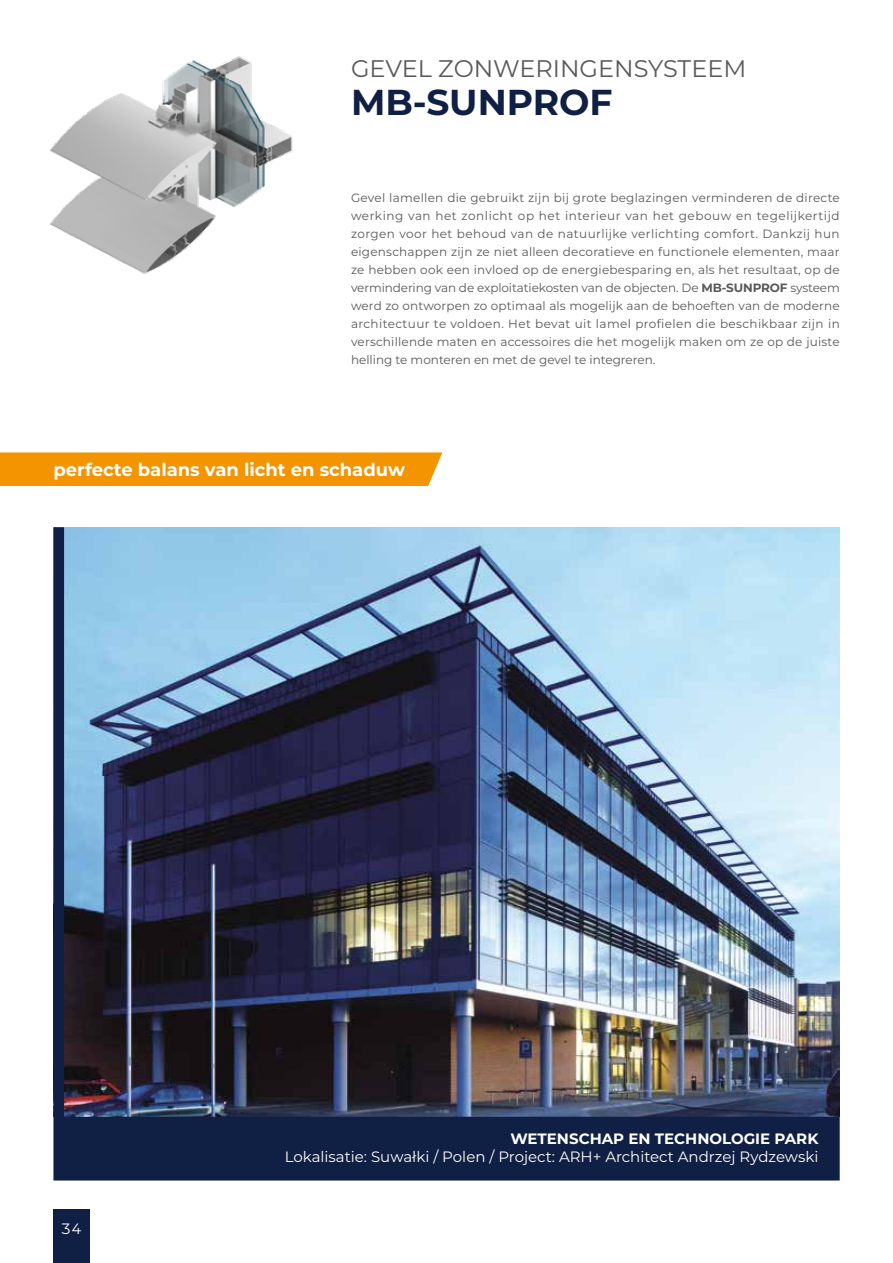
<style>
.page{position:relative;width:893px;height:1263px;background:#fff}
.page>*{position:absolute;margin:0;border:0;box-sizing:border-box;transform-origin:0 0}
.t1{font:700 36px "Montserrat Alu";color:#101f44}
.t2{font:24px "Montserrat Alu";color:#58585a}
.t3{font:700 18px "Montserrat Alu";color:#fff}
.t4{font:15px "Montserrat Alu";color:#fff}
.t5{font:700 15px "Montserrat Alu";color:#fff}
.t6{font:12px/18px "Montserrat Alu";color:#58585a;text-align:justify}
.s1{font-weight:700}
</style>
<div class="page">
<div style="left:53px;top:1209px;width:37px;height:54px;background:#101f44"></div>
<div style="left:0;top:452px;width:442px;height:34px;background:#f39400"></div>
<img style="left:50px;top:56px;width:243px;height:218px">
<img style="left:53px;top:527px;width:787px;height:653px">
<h2 class="t2" style="left:351px;top:52px;width:397px">GEVEL ZONWERINGENSYSTEEM</h2>
<h1 class="t1" style="left:351px;top:76px;width:263px">MB-SUNPROF</h1>
<p class="t6" style="left:351px;top:189px;width:490px">Gevel lamellen die gebruikt zijn bij grote beglazingen verminderen de directe werking van het zonlicht op het interieur van het gebouw en tegelijkertijd zorgen voor het behoud van de natuurlijke verlichting comfort. Dankzij hun eigenschappen zijn ze niet alleen decoratieve en functionele elementen, maar ze hebben ook een invloed op de energiebesparing en, als het resultaat, op de vermindering van de exploitatiekosten van de objecten. De <span class="s1">MB-SUNPROF</span> systeem werd zo ontworpen zo optimaal als mogelijk aan de behoeften van de moderne architectuur te voldoen. Het bevat uit lamel profielen die beschikbaar zijn in verschillende maten en accessoires die het mogelijk maken om ze op de juiste helling te monteren en met de gevel te integreren.</p>
<h3 class="t3" style="left:53px;top:457px;width:348px">perfecte balans van licht en schaduw</h3>
<p class="t4" style="left:61px;top:1218px;width:22px">34</p>
<p class="t5" style="left:510px;top:1128px;width:310px">WETENSCHAP EN TECHNOLOGIE PARK</p>
<p class="t4" style="left:285px;top:1147px;width:535px">Lokalisatie: Suwałki / Polen / Project: ARH+ Architect Andrzej Rydzewski</p>
</div>
